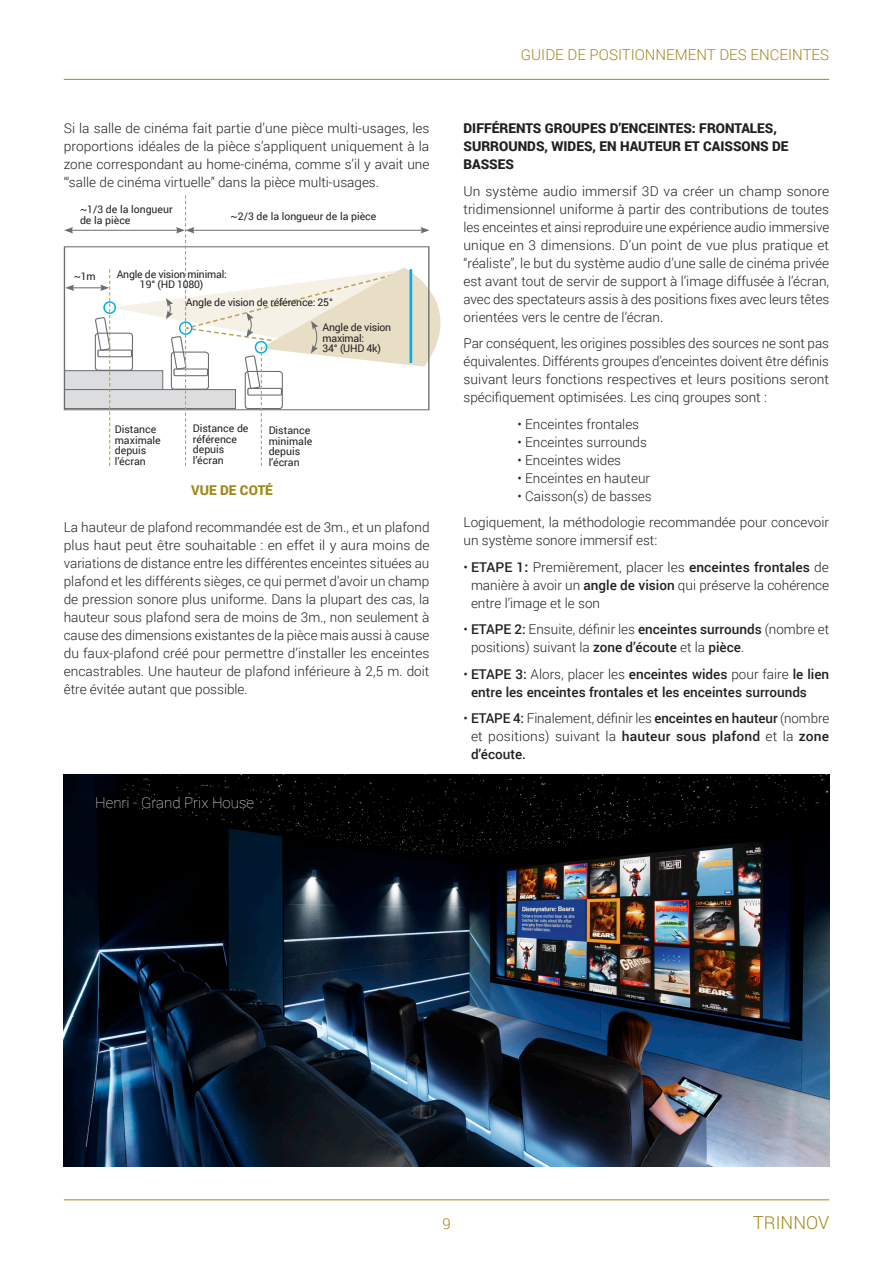
<style>
.page{position:relative;width:893px;height:1263px;background:#fff}
.page>*{position:absolute;margin:0;border:0;box-sizing:border-box;transform-origin:0 0}
.t1{font:300 18px "Roboto";color:#a1871a}
.t2{font:300 15px "Roboto";color:#a1871a}
.Chapter_Title_P_Styl{font:100 15px "Roboto";color:#fff}
.Title_P_Style{font:300 13.5px/18px "Roboto";color:#231f20;text-align:justify}
.Tabs_list_Style{font:300 13.5px/18px "Roboto";color:#231f20;text-align:justify}
.Tabs_list_Style-2{font:500 13.5px/18px "Roboto";color:#231f20}
.Title_P_Style-2{font:900 13.5px/18px "Roboto";color:#231f20}
.t3{font:900 13.5px "Roboto";color:#a1871a}
.t4{font:10.5px/10.5px "Roboto";color:#231f20}
.t5{font:10.5px "Roboto";letter-spacing:-.02em;color:#231f20}
.s1{font-weight:500}
.s2{font-weight:700}
.s3{font-weight:300}
</style>
<div class="page">
<svg style="left:64px;top:246px;width:31px;height:164px"></svg>
<hr style="left:71px;top:230px;width:107px;height:1px;background:#6c6d70">
<svg style="left:64px;top:227px;width:9px;height:7px"></svg>
<hr style="left:72px;top:288px;width:31px;height:1px;background:#6c6d70">
<svg style="left:65px;top:285px;width:9px;height:6px"></svg>
<svg style="left:95px;top:195px;width:346px;height:271px"></svg>
<hr style="left:64px;top:1199px;width:765px;height:1px;background:#a1871a">
<hr style="left:64px;top:79px;width:765px;height:1px;background:#a1871a">
<img style="left:64px;top:775px;width:765px;height:391px">
<p class="Title_P_Style" style="left:64px;top:119px;width:367px">Si la salle de cinéma fait partie d’une pièce multi-usages, les proportions idéales de la pièce s’appliquent uniquement à la zone correspondant au home-cinéma, comme s’il y avait une “‘salle de cinéma virtuelle” dans la pièce multi-usages.</p>
<p class="t4" style="left:80px;top:204px;width:94px">~1/3 de la longueur</p>
<p class="t4" style="left:80px;top:214px;width:52px">de la pièce</p>
<p class="t4" style="left:231px;top:210px;width:147px">~2/3 de la longueur de la pièce</p>
<p class="t4" style="left:74px;top:271px;width:23px">~1m</p>
<p class="t5" style="left:117px;top:267px;width:112px">Angle de vision minimal:</p>
<p class="t4" style="left:140px;top:279px;width:65px">19° (HD 1080)</p>
<p class="t5" style="left:186px;top:295px;width:148px">Angle de vision de référence: 25°</p>
<p class="t5" style="left:322px;top:320px;width:70px">Angle de vision</p>
<p class="t5" style="left:322px;top:330px;width:43px">maximal:</p>
<p class="t4" style="left:322px;top:343px;width:60px">34° (UHD 4k)</p>
<p class="t4" style="left:115px;top:424px;width:48px">Distance maximale depuis l’écran</p>
<p class="t4" style="left:193px;top:423px;width:57px">Distance de référence depuis l’écran</p>
<p class="t4" style="left:269px;top:425px;width:45px">Distance minimale depuis l’écran</p>
<p class="t3" style="left:191px;top:481px;width:83px">VUE DE COTÉ</p>
<p class="Title_P_Style" style="left:64px;top:518px;width:367px">La hauteur de plafond recommandée est de 3m., et un plafond plus haut peut être souhaitable : en effet il y aura moins de variations de distance entre les différentes enceintes situées au plafond et les différents sièges, ce qui permet d’avoir un champ de pression sonore plus uniforme. Dans la plupart des cas, la hauteur sous plafond sera de moins de 3m., non seulement à cause des dimensions existantes de la pièce mais aussi à cause du faux-plafond créé pour permettre d’installer les enceintes encastrables. Une hauteur de plafond inférieure à 2,5 m. doit être évitée autant que possible.</p>
<p class="Chapter_Title_P_Styl" style="left:95px;top:792px;width:160px">Henri - Grand Prix House</p>
<p class="t2" style="left:521px;top:45px;width:310px">GUIDE DE POSITIONNEMENT DES ENCEINTES</p>
<p class="Title_P_Style-2" style="left:463px;top:119px;width:327px">DIFFÉRENTS GROUPES D’ENCEINTES: FRONTALES,<br>SURROUNDS, WIDES, EN HAUTEUR ET CAISSONS DE<br>BASSES</p>
<p class="Title_P_Style" style="left:463px;top:181px;width:367px">Un système audio immersif 3D va créer un champ sonore tridimensionnel uniforme à partir des contributions de toutes les enceintes et ainsi reproduire une expérience audio immersive unique en 3 dimensions. D’un point de vue plus pratique et “réaliste”, le but du système audio d’une salle de cinéma privée est avant tout de servir de support à l’image diffusée à l’écran, avec des spectateurs assis à des positions fixes avec leurs têtes orientées vers le centre de l’écran.</p>
<p class="Title_P_Style" style="left:463px;top:334px;width:367px">Par conséquent, les origines possibles des sources ne sont pas équivalentes. Différents groupes d’enceintes doivent être définis suivant leurs fonctions respectives et leurs positions seront spécifiquement optimisées. Les cinq groupes sont :</p>
<p class="Title_P_Style" style="left:517px;top:414px;width:123px">• Enceintes frontales</p>
<p class="Title_P_Style" style="left:517px;top:432px;width:131px">• Enceintes surrounds</p>
<p class="Title_P_Style" style="left:517px;top:450px;width:105px">• Enceintes wides</p>
<p class="Title_P_Style" style="left:517px;top:468px;width:134px">• Enceintes en hauteur</p>
<p class="Title_P_Style" style="left:517px;top:486px;width:136px">• Caisson(s) de basses</p>
<p class="Title_P_Style" style="left:463px;top:513px;width:367px">Logiquement, la méthodologie recommandée pour concevoir un système sonore immersif est:</p>
<p class="Tabs_list_Style" style="left:471px;top:557px;width:360px;text-indent:-7px">• <span class="s1">ETAPE 1</span><span class="s2">:</span> Premièrement, placer les <span class="s1">enceintes frontales</span> de manière à avoir un <span class="s1">angle de vision</span> qui préserve la cohérence entre l’image et le son</p>
<p class="Tabs_list_Style" style="left:471px;top:620px;width:360px;text-indent:-8px">• <span class="s1">ETAPE 2:</span> Ensuite, définir les <span class="s1">enceintes surrounds</span> (nombre et positions) suivant la <span class="s1">zone d’écoute</span> et la <span class="s1">pièce</span>.</p>
<p class="Tabs_list_Style-2" style="left:471px;top:664px;width:360px;text-indent:-8px"><span class="s3">•</span> ETAPE 3: <span class="s3">Alors, placer les</span> enceintes wides <span class="s3">pour faire</span> le lien entre les enceintes frontales et les enceintes surrounds</p>
<p class="Tabs_list_Style-2" style="left:471px;top:709px;width:360px;text-align:justify;text-indent:-8px"><span class="s3">•</span> ETAPE 4: <span class="s3">Finalement, définir les</span> enceintes en hauteur <span class="s3">(nombre et positions) suivant la</span> hauteur sous plafond <span class="s3">et la</span> zone d’écoute.</p>
<p class="t2" style="left:442px;top:1213px;width:10px">9</p>
<h1 class="t1" style="left:753px;top:1210px;width:77px">TRINNOV</h1>
</div>
